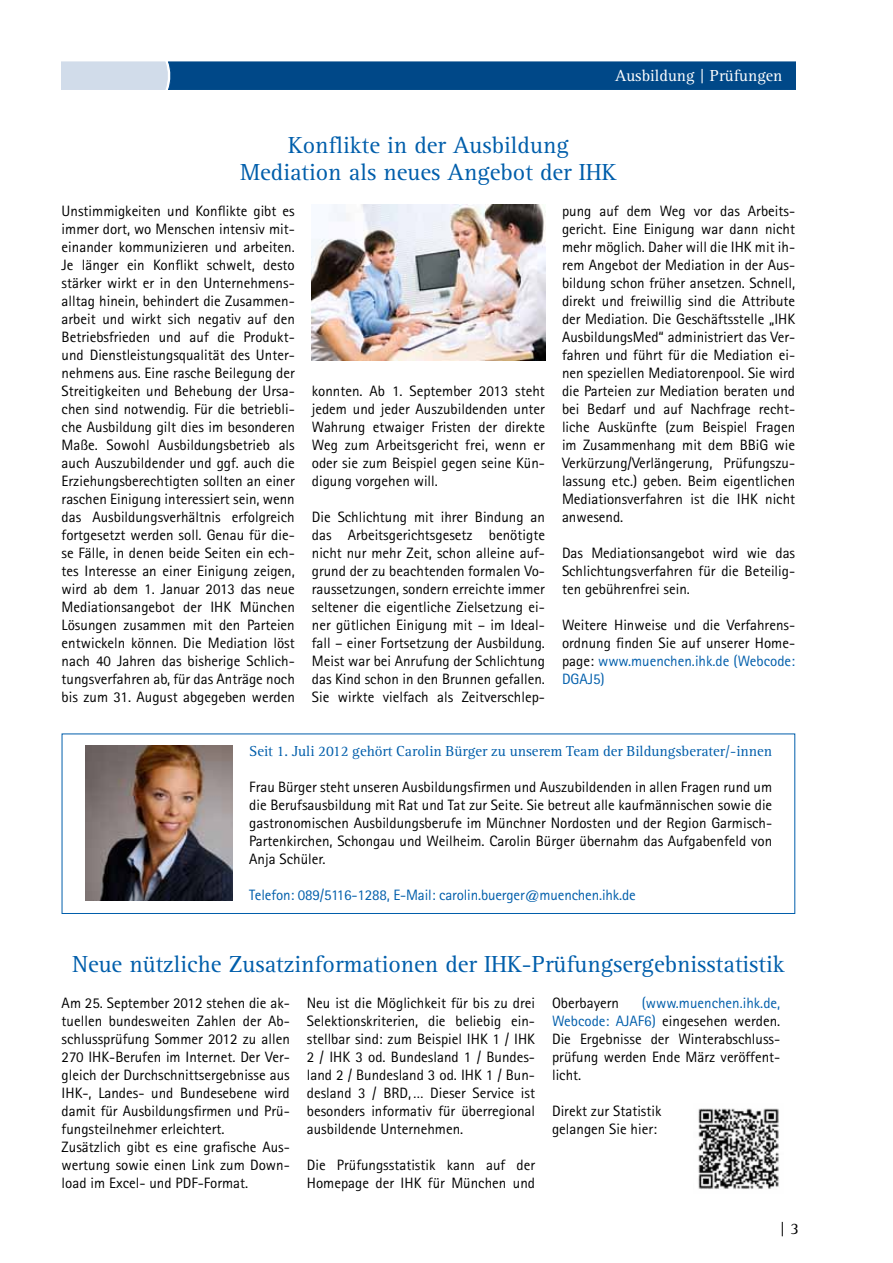
<style>
.page{position:relative;width:893px;height:1263px;background:#fff}
.page>*{position:absolute;margin:0;border:0;box-sizing:border-box;transform-origin:0 0}
.t1{font:24px/27px "Rotis Serif Std";color:#005eab;text-align:center}
.t2{font:16.5px "Rotis Serif Std";color:#fff}
.t3{font:16.5px "Rotis Serif Std";color:#000}
.t4{font:15px/18px "Rotis Sans Serif Std";color:#000;text-align:justify}
.t5{font:15px "Rotis Serif Std";color:#005eab}
.t6{font:15px "Rotis Sans Serif Std";letter-spacing:-.01em;color:#005eab}
.s1{color:#005eab}
</style>
<div class="page">
<svg style="left:62px;top:62px;width:733px;height:28px;background:#1f5d96"></svg>
<img style="left:85px;top:746px;width:148px;height:154px">
<img style="left:312px;top:205px;width:233px;height:155px">
<img style="left:698px;top:1108px;width:82px;height:81px">
<div style="left:62px;top:733px;width:733px;height:181px;border:1px solid #005eab"></div>
<p class="t2" style="left:615px;top:67px;width:169px">Ausbildung | Prüfungen</p>
<h1 class="t1" style="left:240px;top:132px;width:378px">Konflikte in der Ausbildung<br>Mediation als neues Angebot der IHK</h1>
<p class="t4" style="left:62px;top:202px;width:235px">Unstimmigkeiten und Konflikte gibt es immer dort, wo Menschen intensiv mit&shy;einander kommunizieren und arbeiten.<br>Je länger ein Konflikt schwelt, desto stärker wirkt er in den Unternehmens&shy;alltag hinein, behindert die Zusammen&shy;arbeit und wirkt sich negativ auf den Betriebsfrieden und auf die Produkt&shy;und Dienstleistungsqualität des Unter&shy;nehmens aus. Eine rasche Beilegung der Streitigkeiten und Behebung der Ursa&shy;chen sind notwendig. Für die betriebli&shy;che Ausbildung gilt dies im besonderen Maße. Sowohl Ausbildungsbetrieb als auch Auszubildender und ggf. auch die Erziehungsberechtigten sollten an einer raschen Einigung interessiert sein, wenn das Ausbildungsverhältnis erfolgreich fortgesetzt werden soll. Genau für die&shy;se Fälle, in denen beide Seiten ein ech&shy;tes Interesse an einer Einigung zeigen, wird ab dem 1. Januar 2013 das neue Mediationsangebot der IHK München Lösungen zusammen mit den Parteien entwickeln können. Die Mediation löst nach 40 Jahren das bisherige Schlich&shy;tungsverfahren ab, für das Anträge noch bis zum 31. August abgegeben werden</p>
<p class="t4" style="left:562px;top:202px;width:235px">pung auf dem Weg vor das Arbeits&shy;gericht. Eine Einigung war dann nicht mehr möglich. Daher will die IHK mit ih&shy;rem Angebot der Mediation in der Aus&shy;bildung schon früher ansetzen. Schnell, direkt und freiwillig sind die Attribute der Mediation. Die Geschäftsstelle „IHK AusbildungsMed“ administriert das Ver&shy;fahren und führt für die Mediation ei&shy;nen speziellen Mediatorenpool. Sie wird die Parteien zur Mediation beraten und bei Bedarf und auf Nachfrage recht&shy;liche Auskünfte (zum Beispiel Fragen im Zusammenhang mit dem BBiG wie Verkürzung/Verlängerung, Prüfungszu&shy;lassung etc.) geben. Beim eigentlichen Mediationsverfahren ist die IHK nicht anwesend.</p>
<p class="t4" style="left:562px;top:544px;width:235px">Das Mediationsangebot wird wie das Schlichtungsverfahren für die Beteilig&shy;ten gebührenfrei sein.</p>
<p class="t4" style="left:562px;top:616px;width:235px">Weitere Hinweise und die Verfahrens&shy;ordnung finden Sie auf unserer Home&shy;page: <span class="s1">www.muenchen.ihk.de (Webcode:<br>DGAJ5)</span></p>
<p class="t4" style="left:312px;top:382px;width:235px">konnten. Ab 1. September 2013 steht jedem und jeder Auszubildenden unter Wahrung etwaiger Fristen der direkte Weg zum Arbeitsgericht frei, wenn er oder sie zum Beispiel gegen seine Kün&shy;digung vorgehen will.</p>
<p class="t4" style="left:312px;top:508px;width:235px">Die Schlichtung mit ihrer Bindung an das Arbeitsgerichtsgesetz benötigte nicht nur mehr Zeit, schon alleine auf&shy;grund der zu beachtenden formalen Vo&shy;raussetzungen, sondern erreichte immer seltener die eigentliche Zielsetzung ei&shy;ner gütlichen Einigung mit – im Ideal&shy;fall – einer Fortsetzung der Ausbildung.<br>Meist war bei Anrufung der Schlichtung das Kind schon in den Brunnen gefallen.<br>Sie wirkte vielfach als Zeitverschlep-</p>
<p class="t5" style="left:249px;top:742px;width:524px">Seit 1. Juli 2012 gehört Carolin Bürger zu unserem Team der Bildungsberater/-innen</p>
<p class="t4" style="left:249px;top:778px;width:524px">Frau Bürger steht unseren Ausbildungsfirmen und Auszubildenden in allen Fragen rund um die Berufsausbildung mit Rat und Tat zur Seite. Sie betreut alle kaufmännischen sowie die gastronomischen Ausbildungsberufe im Münchner Nordosten und der Region Garmisch-Partenkirchen, Schongau und Weilheim. Carolin Bürger übernahm das Aufgabenfeld von Anja Schüler.</p>
<p class="t6" style="left:249px;top:886px;width:388px">Telefon: 089/5116-1288, E-Mail: carolin.buerger@muenchen.ihk.de</p>
<h1 class="t1" style="left:72px;top:951px;width:714px">Neue nützliche Zusatzinformationen der IHK-Prüfungsergebnisstatistik</h1>
<p class="t4" style="left:62px;top:994px;width:230px;text-align:left">Am 25. September 2012 stehen die ak&shy;tuellen bundesweiten Zahlen der Ab&shy;schlussprüfung Sommer 2012 zu allen 270 IHK-Berufen im Internet. Der Ver&shy;gleich der Durchschnittsergebnisse aus IHK-, Landes- und Bundesebene wird damit für Ausbildungsfirmen und Prü&shy;fungsteilnehmer erleichtert.<br>Zusätzlich gibt es eine grafische Aus&shy;wertung sowie einen Link zum Down&shy;load im Excel- und PDF-Format.</p>
<p class="t4" style="left:307px;top:994px;width:230px">Neu ist die Möglichkeit für bis zu drei Selektionskriterien, die beliebig ein&shy;stellbar sind: zum Beispiel IHK 1 / IHK 2 / IHK 3 od. Bundesland 1 / Bundes&shy;land 2 / Bundesland 3 od. IHK 1 / Bun&shy;desland 3 / BRD,… Dieser Service ist besonders informativ für überregional ausbildende Unternehmen.</p>
<p class="t4" style="left:552px;top:994px;width:230px;text-indent:90px"><span class="s1">(www.muenchen.ihk.de, Webcode: AJAF6)</span> eingesehen werden.<br>Die Ergebnisse der Winterabschluss&shy;prüfung werden Ende März veröffent&shy;licht.</p>
<p class="t4" style="left:552px;top:1102px;width:111px">Direkt zur Statistik gelangen Sie hier:</p>
<p class="t4" style="left:552px;top:994px;width:68px">Oberbayern</p>
<p class="t4" style="left:307px;top:1156px;width:230px">Die Prüfungsstatistik kann auf der<br>Homepage der IHK für München und</p>
<p class="t3" style="left:780px;top:1219px;width:20px">| 3</p>
</div>
